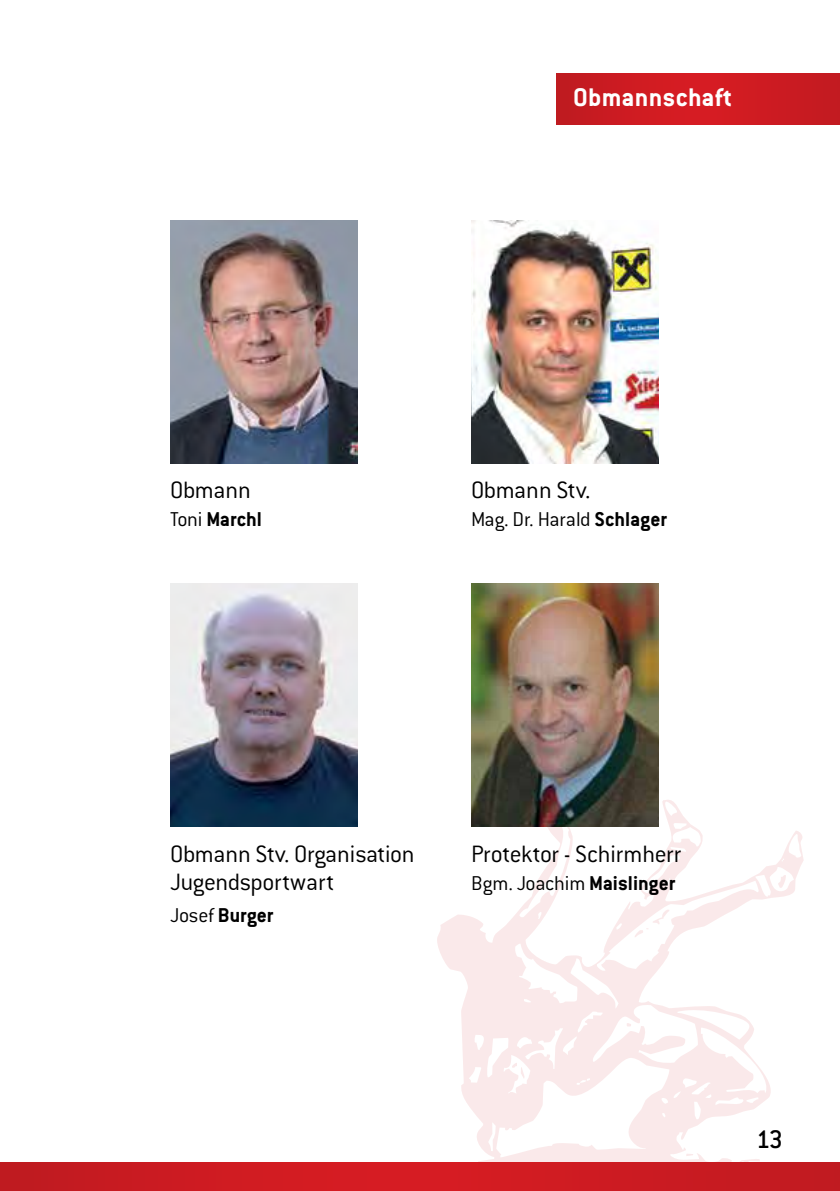
<style>
.page{position:relative;width:840px;height:1191px;background:#fff}
.page>*{position:absolute;margin:0;border:0;box-sizing:border-box;transform-origin:0 0}
.t1{font:700 28px "Conduit ITC Pro";letter-spacing:.01em;color:#fff}
.t2{font:500 28px "Conduit ITC Pro";color:#000}
.t3{font:300 26px/28px "Conduit ITC Pro";letter-spacing:-.015em;color:#000}
.t4{font:300 22px "Conduit ITC Pro";letter-spacing:-.015em;color:#000}
.t5{font:700 22px "Conduit ITC Pro";color:#000}
.s1{font-weight:300}
.s2{font-weight:700}
</style>
<div class="page">
<div style="left:0;top:1162px;width:839px;height:29px;background:linear-gradient(to right,#cd1c22,#cc1b22)"></div>
<img style="left:170px;top:583px;width:187px;height:244px">
<img style="left:170px;top:220px;width:187px;height:244px">
<img style="left:471px;top:220px;width:187px;height:244px">
<div style="left:556px;top:74px;width:283px;height:51px;background:linear-gradient(to right,#cc1b22,#ce1b22)"></div>
<svg style="left:435px;top:799px;width:368px;height:373px"></svg>
<svg style="left:468px;top:943px;width:305px;height:222px"></svg>
<svg style="left:518px;top:800px;width:286px;height:277px"></svg>
<img style="left:471px;top:583px;width:187px;height:244px">
<p class="t1" style="left:573px;top:81px;width:160px">Obmannschaft</p>
<p class="t3" style="left:170px;top:476px;width:82px">Obmann</p>
<p class="t5" style="left:170px;top:506px;width:93px"><span class="s1">Toni</span> Marchl</p>
<p class="t3" style="left:471px;top:476px;width:121px">Obmann Stv.</p>
<p class="t4" style="left:471px;top:507px;width:197px">Mag. Dr. Harald <span class="s2">Schlager</span></p>
<p class="t3" style="left:170px;top:840px;width:245px">Obmann Stv. Organisation<br>Jugendsportwart</p>
<p class="t5" style="left:170px;top:902px;width:105px"><span class="s1">Josef</span> Burger</p>
<p class="t3" style="left:471px;top:840px;width:212px">Protektor - Schirmherr</p>
<p class="t4" style="left:471px;top:871px;width:206px">Bgm. Joachim <span class="s2">Maislinger</span></p>
<p class="t2" style="left:755px;top:1123px;width:29px">13</p>
</div>
